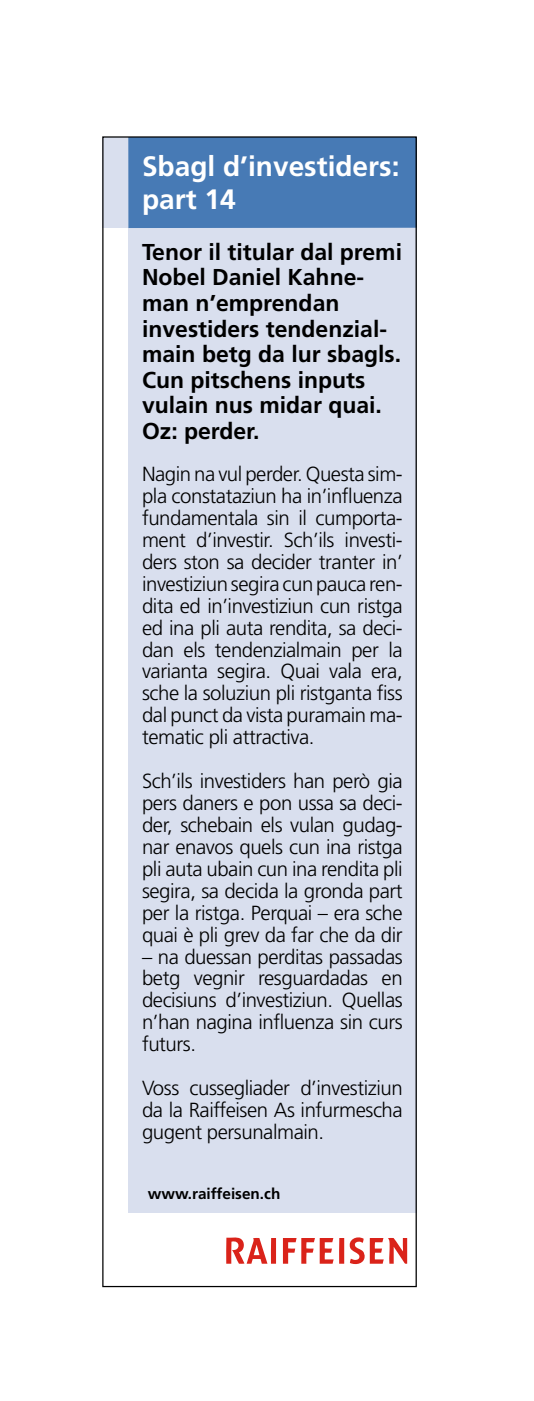
<style>
.page{position:relative;width:534px;height:1401px;background:#fff}
.page>*{position:absolute;margin:0;border:0;box-sizing:border-box;transform-origin:0 0}
.t1{font:700 28px/33.2px "Frutiger LT Std";color:#fff}
.t2{font:700 23px/25.5px "Frutiger LT Std";color:#000}
.t3{font:300 20.5px/22px "Frutiger LT Std";letter-spacing:-.02em;color:#000;text-align:justify}
.t4{font:700 15.25px "Frutiger";color:#000}
</style>
<div class="page">
<svg style="left:104px;top:138px;width:310px;height:1127px;background:#d2d9ea"></svg>
<h1 class="t1" style="left:142px;top:149px;width:259px">Sbagl d’investiders: part 14</h1>
<p class="t2" style="left:142px;top:239px;width:261px">Tenor il titular dal premi<br>Nobel Daniel Kahne&shy;man n’emprendan investiders tendenzial&shy;main betg da lur sbagls.<br>Cun pitschens inputs vulain nus midar quai.<br>Oz: perder.</p>
<p class="t3" style="left:142px;top:463px;width:262px">Nagin na vul perder. Questa sim&shy;pla constataziun ha in’influenza fundamentala sin il cumporta&shy;ment d’investir. Sch’ils investi&shy;ders ston sa decider tranter in’ investiziun segira cun pauca ren&shy;dita ed in’investiziun cun ristga ed ina pli auta rendita, sa deci&shy;dan els tendenzialmain per la varianta segira. Quai vala era, sche la soluziun pli ristganta fiss dal punct da vista puramain ma&shy;tematic pli attractiva.</p>
<p class="t3" style="left:142px;top:769px;width:262px">Sch’ils investiders han però gia pers daners e pon ussa sa deci&shy;der, schebain els vulan gudag&shy;nar enavos quels cun ina ristga pli auta ubain cun ina rendita pli segira, sa decida la gronda part per la ristga. Perquai – era sche quai è pli grev da far che da dir</p>
<p class="t3" style="left:142px;top:945px;width:262px">– na duessan perditas passadas betg vegnir resguardadas en decisiuns d’investiziun. Quellas n’han nagina influenza sin curs futurs.</p>
<p class="t3" style="left:142px;top:1076px;width:262px">Voss cussegliader d’investiziun da la Raiffeisen As infurmescha gugent persunalmain.</p>
<p class="t4" style="left:148px;top:1184px;width:134px">www.raiffeisen.ch</p>
</div>
